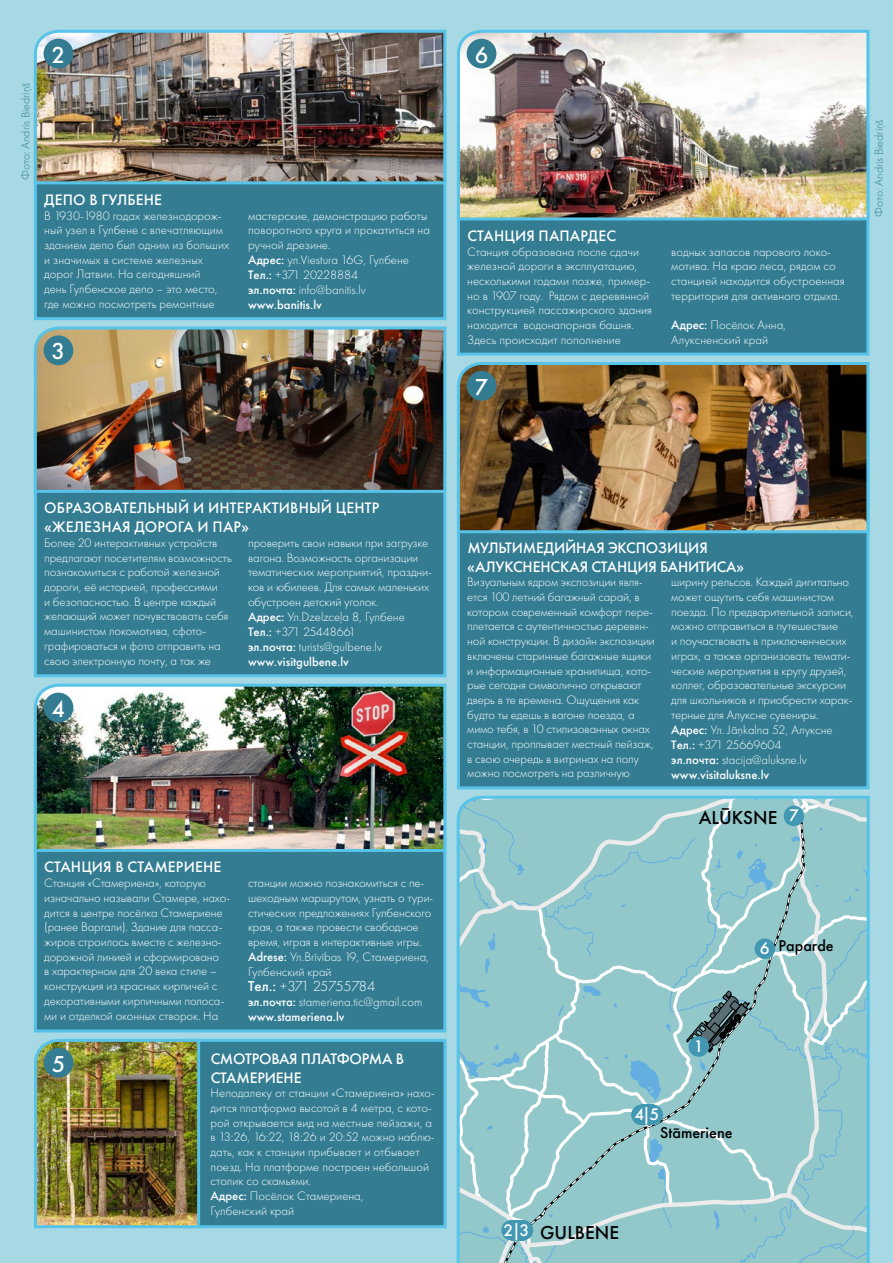
<style>
.page{position:relative;width:893px;height:1263px;background:#a6d9e3}
.page>*{position:absolute;margin:0;border:0;box-sizing:border-box;transform-origin:0 0}
.t1{font:500 24px "Futura PT";color:#fff}
.t2{font:500 19.5px "Futura PT";color:#000}
.t3{font:500 17.4px "Futura PT";color:#fff}
.t4{font:500 16.2px "Futura PT";color:#000}
.t5{font:500 15.75px/18.9px "Futura PT";letter-spacing:.01em;color:#fff}
.t6{font:500 15.75px/18.9px "Futura PT";letter-spacing:-.01em;color:#fff}
.t7{font:300 15px "Futura PT";letter-spacing:-.05em;color:#fff}
.t8{font:300 12.75px/14.7px "Futura PT";letter-spacing:-.01em;color:#fff}
.t9{font:500 12.75px/15px "Futura PT";color:#fff}
.t10{font:300 12px "Futura PT";color:#337c92}
.s1{font-weight:500}
.s2{font-weight:300}
</style>
<div class="page">
<svg style="left:456px;top:795px;width:414px;height:468px;background:#96c8cd"></svg>
<div style="left:34px;top:93px;width:412px;height:227px;background:#337c92;border:3px solid #57c3e8"></div>
<img style="left:33px;top:29px;width:414px;height:157px">
<div style="left:44px;top:39px;width:29px;height:29px;background:#337c92;border-radius:50%"></div>
<div style="left:457px;top:123px;width:412px;height:233px;background:#337c92;border:3px solid #57c3e8"></div>
<img style="left:457px;top:29px;width:413px;height:193px">
<div style="left:467px;top:39px;width:29px;height:29px;background:#337c92;border-radius:50%"></div>
<div style="left:457px;top:443px;width:412px;height:346px;background:#337c92;border:3px solid #57c3e8"></div>
<img style="left:457px;top:362px;width:413px;height:173px">
<div style="left:467px;top:371px;width:29px;height:30px;background:#337c92;border-radius:50%"></div>
<div style="left:34px;top:419px;width:412px;height:258px;background:#337c92;border:3px solid #57c3e8"></div>
<img style="left:33px;top:326px;width:414px;height:168px">
<div style="left:44px;top:335px;width:29px;height:30px;background:#337c92;border-radius:50%"></div>
<div style="left:34px;top:774px;width:412px;height:258px;background:#337c92;border:3px solid #57c3e8"></div>
<img style="left:33px;top:683px;width:414px;height:170px">
<div style="left:44px;top:693px;width:29px;height:29px;background:#337c92;border-radius:50%"></div>
<div style="left:183px;top:1039px;width:263px;height:189px;background:#337c92;border:3px solid #57c3e8"></div>
<img style="left:34px;top:1038px;width:168px;height:191px">
<div style="left:44px;top:1048px;width:30px;height:29px;background:#337c92;border-radius:50%"></div>
<p class="t10" style="left:19px;top:180px;width:99px;rotate:-90deg">Фото: Andris Biedriņš</p>
<h1 class="t1" style="left:52px;top:40px;width:15px">2</h1>
<p class="t5" style="left:44px;top:190px;width:119px">ДЕПО В ГУЛБЕНЕ</p>
<p class="t8" style="left:44px;top:208px;width:187px">В 1930-1980 годах железнодорож&shy;ный узел в Гулбене с впечатляющим зданием депо был одним из больших и значимых в системе железных дорог Латвии. На сегодняшний<br>день Гулбенское депо – это место, где можно посмотреть ремонтные</p>
<p class="t8" style="left:248px;top:208px;width:183px">мастерские, демонстрацию работы поворотного круга и прокатиться на ручной дрезине.<br><span class="s1">Адрес:</span> ул.Viestura 16G, Гулбене<br><span class="s1">Tел.:</span> +371 20228884<br><span class="s1">эл.почта:</span> info@banitis.lv <span class="s1">www.banitis.lv</span></p>
<h1 class="t1" style="left:52px;top:337px;width:15px">3</h1>
<h1 class="t1" style="left:475px;top:40px;width:15px">6</h1>
<p class="t5" style="left:467px;top:226px;width:150px">СТАНЦИЯ ПАПАРДЕС</p>
<p class="t8" style="left:467px;top:244px;width:186px">Станция образована после сдачи железной дороги в эксплуатацию, несколькими годами позже, пример&shy;но в 1907 году. Рядом с деревянной конструкцией пассажирского здания находится водонапорная башня.<br>Здесь происходит пополнение</p>
<p class="t8" style="left:671px;top:244px;width:175px">водных запасов парового локо&shy;мотива. На краю леса, рядом со станцией находится обустроенная территория для активного отдыха.</p>
<p class="t8" style="left:671px;top:318px;width:116px"><span class="s1">Адрес:</span> Посёлок Анна,<br>Алуксненский край</p>
<h1 class="t1" style="left:475px;top:372px;width:15px">7</h1>
<p class="t10" style="left:872px;top:217px;width:99px;rotate:-90deg">Фото: Andris Biedriņš</p>
<p class="t5" style="left:44px;top:499px;width:337px">ОБРАЗОВАТЕЛЬНЫЙ И ИНТЕРАКТИВНЫЙ ЦЕНТР «ЖЕЛЕЗНАЯ ДОРОГА И ПАР»</p>
<p class="t8" style="left:44px;top:535px;width:189px">Более 20 интерактивных устройств предлагают посетителям возможность познакомиться с работой железной дороги, её историей, профессиями<br>и безопасностью. В центре каждый желающий может почувствовать себя машинистом локомотива, сфото&shy;графироваться и фото отправить на свою электронную почту, а так же</p>
<p class="t8" style="left:248px;top:535px;width:185px">проверить свои навыки при загрузке вагона. Возможность организации тематических мероприятий, праздни&shy;ков и юбилеев. Для самых маленьких обустроен детский уголок.<br><span class="s1">Адрес:</span> Ул.Dzelzceļa 8, Гулбене<br><span class="s1">Tел.:</span> +371 25448661<br><span class="s1">эл.почта:</span> turists@gulbene.lv <span class="s1">www.visitgulbene.lv</span></p>
<h1 class="t1" style="left:52px;top:694px;width:15px">4</h1>
<p class="t5" style="left:44px;top:858px;width:179px">СТАНЦИЯ В СТАМЕРИЕНЕ</p>
<p class="t8" style="left:44px;top:876px;width:187px">Станция «Стамериена», которую изначально называли Стамере, нахо&shy;дится в центре посёлка Стамериене (ранее Варгали). Здание для пасса&shy;жиров строилось вместе с железно&shy;дорожной линией и сформировано<br>в характерном для 20 века стиле – конструкция из красных кирпичей с декоративными кирпичными полоса&shy;ми и отделкой оконных створок. На</p>
<p class="t8" style="left:248px;top:876px;width:187px">станции можно познакомиться с пе&shy;шеходным маршрутом, узнать о тури&shy;стических предложениях Гулбенского края, а также провести свободное время, играя в интерактивные игры.<br><span class="s1">Adrese:</span> Ул.Brīvības 19, Стамериена,<br>Гулбенский край</p>
<p class="t7" style="left:248px;top:977px;width:129px"><span class="s1">Tел.:</span> +371 25755784</p>
<p class="t9" style="left:248px;top:994px;width:176px">эл.почта: <span class="s2">stameriena.tic@gmail.com </span>www.stameriena.lv</p>
<h1 class="t1" style="left:52px;top:1049px;width:15px">5</h1>
<p class="t6" style="left:211px;top:1049px;width:195px">СМОТРОВАЯ ПЛАТФОРМА В<br>СТАМЕРИЕНЕ</p>
<p class="t8" style="left:211px;top:1086px;width:226px">Неподалеку от станции «Стамериена» нахо&shy;дится платформа высотой в 4 метра, с кото&shy;рой открывается вид на местные пейзажи, а в 13:26, 16:22, 18:26 и 20:52 можно наблю&shy;дать, как к станции прибывает и отбывает поезд. На платформе построен небольшой столик со скамьями.<br><span class="s1">Адрес:</span> Посёлок Стамериена,<br>Гулбенский край</p>
<p class="t6" style="left:467px;top:538px;width:278px">МУЛЬТИМЕДИЙНАЯ ЭКСПОЗИЦИЯ «АЛУКСНЕНСКАЯ СТАНЦИЯ БАНИТИСА»</p>
<p class="t8" style="left:467px;top:575px;width:189px">Визуальным ядром экспозиции явля&shy;ется 100 летний багажный сарай, в котором современный комфорт пере&shy;плетается с аутентичностью деревян&shy;ной конструкции. В дизайн экспозиции включены старинные багажные ящики и информационные хранилища, кото&shy;рые сегодня символично открывают дверь в те времена. Ощущения как будто ты едешь в вагоне поезда, а мимо тебя, в 10 стилизованных окнах станции, проплывает местный пейзаж, в свою очередь в витринах на полу можно посмотреть на различную</p>
<p class="t8" style="left:671px;top:575px;width:184px">ширину рельсов. Каждый дигитально может ощутить себя машинистом поезда. По предварительной записи, можно отправиться в путешествие<br>и поучаствовать в приключенческих играх, а также организовать темати&shy;ческие мероприятия в кругу друзей, коллег, образовательные экскурсии для школьников и приобрести харак&shy;терные для Алуксне сувениры.<br><span class="s1">Адрес:</span> Ул. Jāņkalna 52, Алуксне<br><span class="s1">Tел.:</span> +371 25669604<br><span class="s1">эл.почта:</span> stacija@aluksne.lv <span class="s1">www.visitaluksne.lv</span></p>
<h2 class="t2" style="left:699px;top:806px;width:80px">ALŪKSNE</h2>
<h3 class="t3" style="left:789px;top:805px;width:11px">7</h3>
<h3 class="t3" style="left:760px;top:938px;width:11px">6</h3>
<p class="t4" style="left:778px;top:936px;width:57px">Paparde</p>
<h3 class="t3" style="left:634px;top:1104px;width:26px">4|5</h3>
<h3 class="t3" style="left:694px;top:1036px;width:11px">1</h3>
<p class="t4" style="left:660px;top:1123px;width:74px">Stāmeriene</p>
<h3 class="t3" style="left:504px;top:1219px;width:27px">2|3</h3>
<h2 class="t2" style="left:540px;top:1220px;width:81px">GULBENE</h2>
</div>
